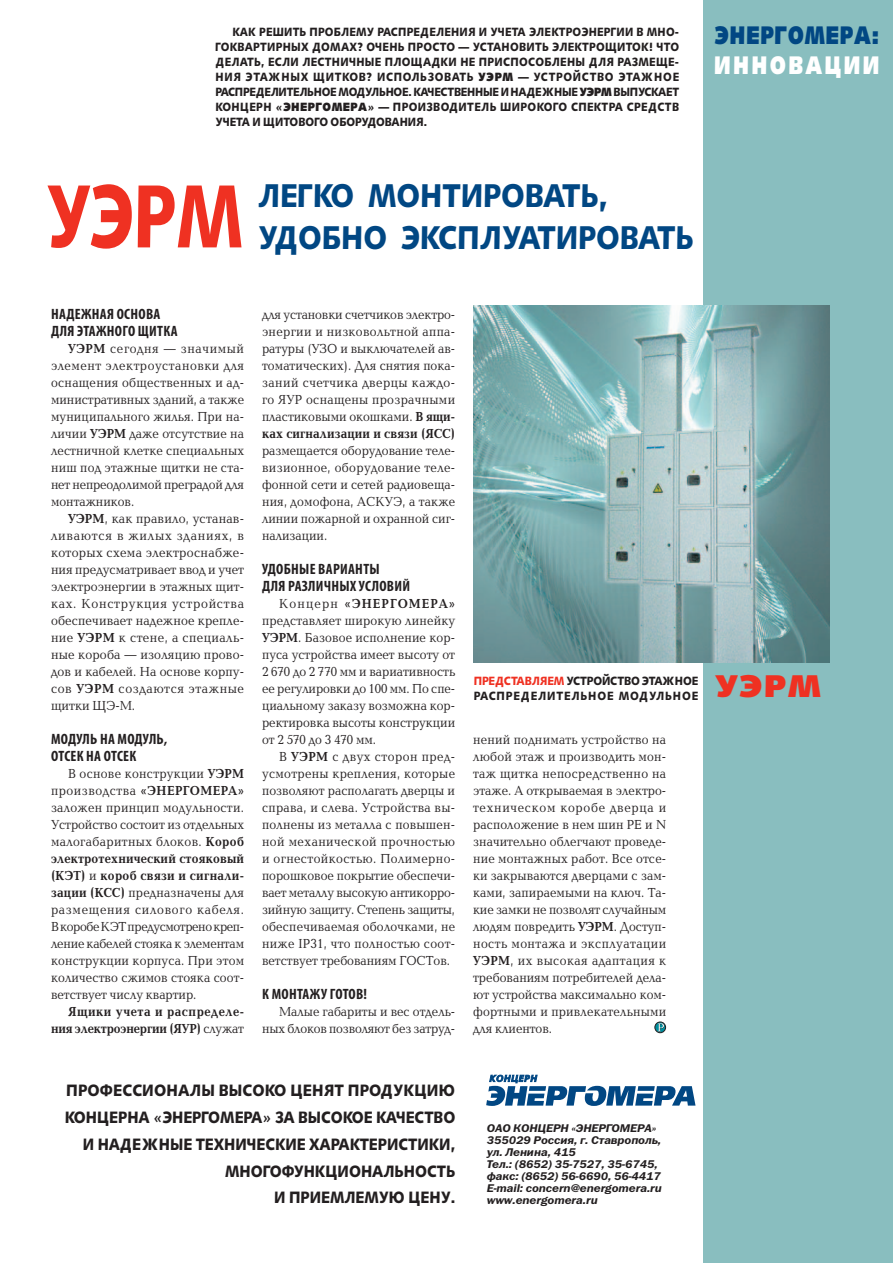
<style>
.page{position:relative;width:893px;height:1263px;background:#fff}
.page>*{position:absolute;margin:0;border:0;box-sizing:border-box;transform-origin:0 0}
.t1{font:900 89.7px "Humanist 531 CBT";color:#ef3122;scale:.77 1}
.t2{font:900 33px "Humanist 531 CBT";color:#014783;scale:.89 1}
.t3{font:900 31.5px "Humanist 531 CBT";color:#ef3122;scale:1.05 1}
.t4{font:900 25.5px "Humanist 531 CBT";letter-spacing:.03em;color:#014783;scale:.8 1}
.t5{font:900 25.5px "Humanist 531 CBT";letter-spacing:.115em;color:#fff;scale:.8 1}
.t6{font:900 16.5px/26.7px "Humanist 531 CBT";color:#231f20;text-align:right;scale:.92 1}
.t7{font:700 condensed 15px/17px "Myriad Pro";letter-spacing:.02em;color:#231f20}
.t8{font:13.5px/17px "Baltica C";color:#231f20;text-align:justify;scale:.9 1}
.t9{font:13.5px/17px "Baltica C";color:#231f20;text-align:justify;scale:.91 1}
.t10{font:700 13.5px/17px "Baltica C";letter-spacing:.015em;color:#231f20;text-align:right;scale:.9 1}
.t11{font:900 12px/15px "Humanist 531 CBT";color:#231f20;text-align:justify;scale:.9 1}
.t12{font:900 12px/15px "Humanist 531 CBT";color:#231f20;scale:.91 1}
.t13{font:italic 11.25px/12px "Franklin Gothic Demi C";letter-spacing:-.01em;color:#231f20;scale:1.08 1}
.s1{font-style:inherit}
.s2{font-weight:700}
.s3{font-weight:400}
.s4{color:#ef3122}
</style>
<div class="page">
<div style="left:703px;top:0;width:190px;height:1263px;background:#89bebf"></div>
<svg style="left:486px;top:1075px;width:209px;height:31px"></svg>
<img style="left:473px;top:306px;width:357px;height:356px">
<div style="left:655px;top:1022px;width:11px;height:11px;background:#008f9e;border-radius:50%"></div>
<div style="left:655px;top:1022px;width:11px;height:11px;border:1px solid #231f20;border-radius:50%"></div>
<svg style="left:658px;top:1023px;width:6px;height:8px"></svg>
<p class="t11" style="left:215px;top:25px;width:517px;text-indent:17px">КАК РЕШИТЬ ПРОБЛЕМУ РАСПРЕДЕЛЕНИЯ И УЧЕТА ЭЛЕКТРОЭНЕРГИИ В МНО-ГОКВАРТИРНЫХ ДОМАХ? ОЧЕНЬ ПРОСТО — УСТАНОВИТЬ ЭЛЕКТРОЩИТОК! ЧТО ДЕЛАТЬ, ЕСЛИ ЛЕСТНИЧНЫЕ ПЛОЩАДКИ НЕ ПРИСПОСОБЛЕНЫ ДЛЯ РАЗМЕЩЕ-НИЯ ЭТАЖНЫХ ЩИТКОВ? ИСПОЛЬЗОВАТЬ <span class="s1">УЭРМ</span> — УСТРОЙСТВО ЭТАЖНОЕ РАСПРЕДЕЛИТЕЛЬНОЕ МОДУЛЬНОЕ. КАЧЕСТВЕННЫЕ И НАДЕЖНЫЕ <span class="s1">УЭРМ</span> ВЫПУСКАЕТ КОНЦЕРН <span class="s1">«ЭНЕРГОМЕРА»</span> — ПРОИЗВОДИТЕЛЬ ШИРОКОГО СПЕКТРА СРЕДСТВ УЧЕТА И ЩИТОВОГО ОБОРУДОВАНИЯ.</p>
<h3 class="t4" style="left:714px;top:23px;width:208px">ЭНЕРГОМЕРА:</h3>
<h3 class="t5" style="left:714px;top:53px;width:208px">ИННОВАЦИИ</h3>
<h1 class="t1" style="left:45px;top:173px;width:259px">УЭРМ</h1>
<h2 class="t2" style="left:258px;top:180px;width:394px">ЛЕГКО МОНТИРОВАТЬ,</h2>
<h2 class="t2" style="left:258px;top:222px;width:491px">УДОБНО ЭКСПЛУАТИРОВАТЬ</h2>
<p class="t7" style="left:51px;top:307px;width:128px">НАДЕЖНАЯ ОСНОВА<br>ДЛЯ ЭТАЖНОГО ЩИТКА</p>
<p class="t8" style="left:51px;top:341px;width:216px;text-indent:17px"><span class="s2">УЭРМ</span> сегодня — значимый элемент электроустановки для оснащения общественных и ад&shy;министративных зданий, а также муниципального жилья. При на&shy;личии <span class="s2">УЭРМ</span> даже отсутствие на лестничной клетке специальных ниш под этажные щитки не ста&shy;нет непреодолимой преградой для монтажников.</p>
<p class="t9" style="left:51px;top:511px;width:214px;text-indent:17px"><span class="s2">УЭРМ</span>, как правило, устанав&shy;ливаются в жилых зданиях, в которых схема электроснабже&shy;ния предусматривает ввод и учет электроэнергии в этажных щит&shy;ках. Конструкция устройства обеспечивает надежное крепле&shy;ние <span class="s2">УЭРМ</span> к стене, а специаль&shy;ные короба — изоляцию прово&shy;дов и кабелей. На основе корпу&shy;сов <span class="s2">УЭРМ</span> создаются этажные щитки ЩЭ-М.</p>
<p class="t7" style="left:51px;top:732px;width:118px">МОДУЛЬ НА МОДУЛЬ,<br>ОТСЕК НА ОТСЕК</p>
<p class="t8" style="left:51px;top:766px;width:216px;text-indent:17px">В основе конструкции <span class="s2">УЭРМ </span>производства <span class="s2">«ЭНЕРГОМЕРА» </span>заложен принцип модульности.<br>Устройство состоит из отдельных малогабаритных блоков. <span class="s2">Короб электротехнический стояковый (КЭТ)</span> и <span class="s2">короб связи и сигнали&shy;зации (КСС)</span> предназначены для размещения силового кабеля.<br>В коробе КЭТ предусмотрено креп&shy;ление кабелей стояка к элементам конструкции корпуса. При этом количество сжимов стояка соот&shy;ветствует числу квартир.</p>
<p class="t10" style="left:51px;top:1004px;width:216px">Ящики учета и распределе&shy;ния электроэнергии (ЯУР) <span class="s3">служат</span></p>
<p class="t8" style="left:262px;top:307px;width:216px">для установки счетчиков электро&shy;энергии и низковольтной аппа&shy;ратуры (УЗО и выключателей ав&shy;томатических). Для снятия пока&shy;заний счетчика дверцы каждо&shy;го ЯУР оснащены прозрачными пластиковыми окошками. <span class="s2">В ящи&shy;ках сигнализации и связи (ЯСС)</span></p>
<p class="t8" style="left:262px;top:443px;width:216px">размещается оборудование теле&shy;визионное, оборудование теле&shy;фонной сети и сетей радиовеща&shy;ния, домофона, АСКУЭ, а также линии пожарной и охранной сиг&shy;нализации.</p>
<p class="t7" style="left:262px;top:562px;width:149px">УДОБНЫЕ ВАРИАНТЫ<br>ДЛЯ РАЗЛИЧНЫХ УСЛОВИЙ</p>
<p class="t8" style="left:262px;top:596px;width:216px;text-indent:17px">Концерн <span class="s2">«ЭНЕРГОМЕРА» </span>представляет широкую линейку <span class="s2">УЭРМ</span>. Базовое исполнение кор&shy;пуса устройства имеет высоту от 2 670 до 2 770 мм и вариативность ее регулировки до 100 мм. По спе&shy;циальному заказу возможна кор&shy;ректировка высоты конструкции от 2 570 до 3 470 мм.</p>
<p class="t8" style="left:262px;top:749px;width:216px;text-indent:17px">В <span class="s2">УЭРМ</span> с двух сторон пред&shy;усмотрены крепления, которые позволяют располагать дверцы и справа, и слева. Устройства вы&shy;полнены из металла с повышен&shy;ной механической прочностью и огнестойкостью. Полимерно&shy;порошковое покрытие обеспечи&shy;вает металлу высокую антикорро&shy;зийную защиту. Степень защиты, обеспечиваемая оболочками, не ниже IP31, что полностью соот&shy;ветствует требованиям ГОСТов.</p>
<p class="t7" style="left:262px;top:987px;width:106px">К МОНТАЖУ ГОТОВ!</p>
<p class="t8" style="left:262px;top:1004px;width:216px;text-align:right">Малые габариты и вес отдель&shy;ных блоков позволяют без затруд-</p>
<p class="t12" style="left:474px;top:674px;width:248px"><span class="s4">ПРЕДСТАВЛЯЕМ</span> УСТРОЙСТВО ЭТАЖНОЕ<br>РАСПРЕДЕЛИТЕЛЬНОЕ МОДУЛЬНОЕ</p>
<h3 class="t3" style="left:715px;top:671px;width:102px">УЭРМ</h3>
<p class="t8" style="left:473px;top:732px;width:216px">нений поднимать устройство на любой этаж и производить мон&shy;таж щитка непосредственно на этаже. А открываемая в электро&shy;техническом коробе дверца и расположение в нем шин РЕ и N значительно облегчают проведе&shy;ние монтажных работ. Все отсе&shy;ки закрываются дверцами с зам&shy;ками, запираемыми на ключ. Та&shy;кие замки не позволят случайным людям повредить <span class="s2">УЭРМ</span>. Доступ&shy;ность монтажа и эксплуатации <span class="s2">УЭРМ</span>, их высокая адаптация к требованиям потребителей дела&shy;ют устройства максимально ком&shy;фортными и привлекательными для клиентов.</p>
<p class="t6" style="left:65px;top:1078px;width:426px">ПРОФЕССИОНАЛЫ ВЫСОКО ЦЕНЯТ ПРОДУКЦИЮ КОНЦЕРНА «ЭНЕРГОМЕРА» ЗА ВЫСОКОЕ КАЧЕСТВО И НАДЕЖНЫЕ ТЕХНИЧЕСКИЕ ХАРАКТЕРИСТИКИ, МНОГОФУНКЦИОНАЛЬНОСТЬ<br>И ПРИЕМЛЕМУЮ ЦЕНУ.</p>
<p class="t13" style="left:487px;top:1123px;width:164px">ОАО КОНЦЕРН «ЭНЕРГОМЕРА»<br>355029 Россия, г. Ставрополь, ул. Ленина, 415<br>Тел.: (8652) 35-7527, 35-6745, факс: (8652) 56-6690, 56-4417<br>E-mail: concern@energomera.ru www.energomera.ru</p>
</div>
